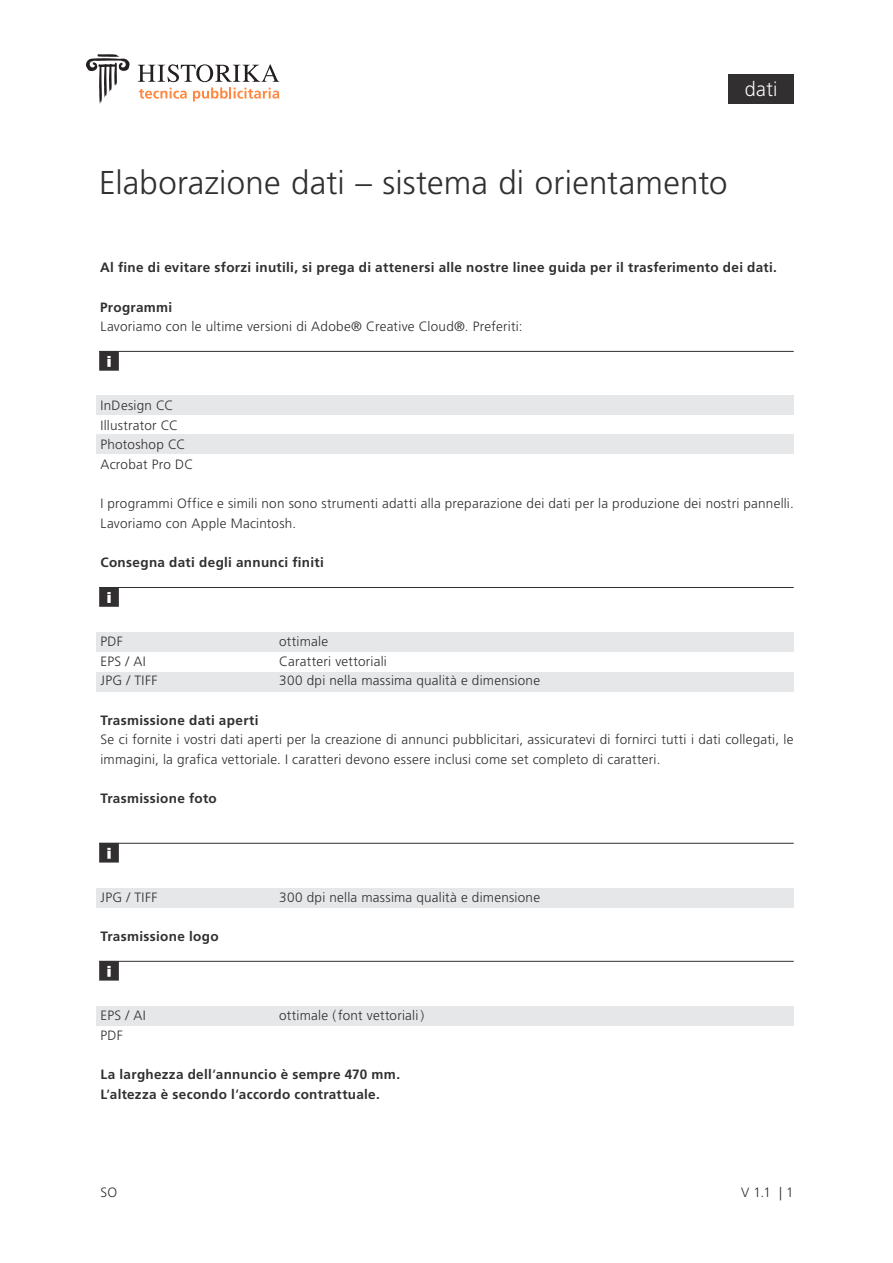
<style>
.page{position:relative;width:893px;height:1263px;background:#fff}
.page>*{position:absolute;margin:0;border:0;box-sizing:border-box;transform-origin:0 0}
.t1{font:300 33px "Frutiger";letter-spacing:.005em;color:#312f30}
.t2{font:300 21px "Frutiger Next LT";color:#fff}
.t3{font:300 13.5px/19.6px "Frutiger";letter-spacing:.015em;color:#312f30}
.t4{font:700 13.5px/19.6px "Frutiger";letter-spacing:.025em;color:#312f30}
.s1{font-weight:400}
</style>
<div class="page">
<svg style="left:86px;top:54px;width:44px;height:50px"></svg>
<svg style="left:138px;top:64px;width:141px;height:38px"></svg>
<div style="left:729px;top:74px;width:65px;height:30px;background:#312f30"></div>
<div style="left:96px;top:395px;width:698px;height:19px;background:#e6e7e9"></div>
<div style="left:96px;top:632px;width:698px;height:20px;background:#e6e7e9"></div>
<div style="left:96px;top:672px;width:698px;height:19px;background:#e6e7e9"></div>
<div style="left:96px;top:888px;width:698px;height:19px;background:#e6e7e9"></div>
<div style="left:96px;top:1006px;width:698px;height:19px;background:#e6e7e9"></div>
<div style="left:96px;top:434px;width:698px;height:20px;background:#e6e7e9"></div>
<hr style="left:99px;top:351px;width:695px;height:1px;background:#312f30">
<div style="left:99px;top:351px;width:20px;height:20px;background:#312f30"></div>
<svg style="left:107px;top:356px;width:4px;height:11px"></svg>
<hr style="left:99px;top:587px;width:695px;height:1px;background:#312f30">
<div style="left:99px;top:587px;width:20px;height:20px;background:#312f30"></div>
<svg style="left:107px;top:592px;width:4px;height:11px"></svg>
<hr style="left:99px;top:843px;width:695px;height:1px;background:#312f30">
<div style="left:99px;top:843px;width:20px;height:19px;background:#312f30"></div>
<svg style="left:107px;top:848px;width:4px;height:11px"></svg>
<hr style="left:99px;top:961px;width:695px;height:1px;background:#312f30">
<div style="left:99px;top:961px;width:20px;height:19px;background:#312f30"></div>
<svg style="left:107px;top:966px;width:4px;height:11px"></svg>
<h2 class="t2" style="left:745px;top:78px;width:34px">dati</h2>
<h1 class="t1" style="left:99px;top:164px;width:630px">Elaborazione dati – sistema di orientamento</h1>
<p class="t4" style="left:100px;top:258px;width:678px">Al fine di evitare sforzi inutili, si prega di attenersi alle nostre linee guida per il trasferimento dei dati.</p>
<p class="t4" style="left:100px;top:297px;width:74px">Programmi</p>
<p class="t3" style="left:100px;top:317px;width:423px">Lavoriamo con le ultime versioni di Adobe® Creative Cloud®. Preferiti:</p>
<p class="t3" style="left:100px;top:396px;width:94px">InDesign CC<br>Illustrator CC<br>Photoshop CC<br>Acrobat Pro DC</p>
<p class="t3" style="left:100px;top:494px;width:695px">I programmi Office e simili non sono strumenti adatti alla preparazione dei dati per la produzione dei nostri pannelli.<br>Lavoriamo con Apple Macintosh.</p>
<p class="t4" style="left:100px;top:553px;width:225px">Consegna dati degli annunci finiti</p>
<p class="t3" style="left:100px;top:632px;width:24px">PDF</p>
<p class="t3" style="left:279px;top:632px;width:51px">ottimale</p>
<p class="t3" style="left:100px;top:651px;width:47px">EPS / AI</p>
<p class="t3" style="left:279px;top:651px;width:109px">Caratteri vettoriali</p>
<p class="t3" style="left:100px;top:671px;width:58px">JPG / TIFF</p>
<p class="t3" style="left:279px;top:671px;width:262px">300 dpi nella massima qualità e dimensione</p>
<p class="t4" style="left:100px;top:710px;width:160px">Trasmissione dati aperti</p>
<p class="t3" style="left:100px;top:730px;width:695px">Se ci fornite i vostri dati aperti per la creazione di annunci pubblicitari, assicuratevi di fornirci tutti i dati collegati, le immagini, la grafica vettoriale. I caratteri devono essere inclusi come set completo di caratteri.</p>
<p class="t4" style="left:100px;top:789px;width:118px">Trasmissione foto</p>
<p class="t3" style="left:100px;top:887px;width:58px">JPG / TIFF</p>
<p class="t3" style="left:279px;top:887px;width:262px">300 dpi nella massima qualità e dimensione</p>
<p class="t4" style="left:100px;top:927px;width:120px">Trasmissione logo</p>
<p class="t3" style="left:100px;top:1005px;width:47px">EPS / AI</p>
<p class="t3" style="left:279px;top:1005px;width:147px">ottimale (font vettoriali )</p>
<p class="t3" style="left:100px;top:1025px;width:24px">PDF</p>
<p class="t4" style="left:100px;top:1064px;width:301px">La larghezza dell<span class="s1">’</span>annuncio è sempre 470 mm.<br>L<span class="s1">’</span>altezza è secondo l<span class="s1">’</span>accordo contrattuale.</p>
<p class="t3" style="left:100px;top:1183px;width:18px">SO</p>
<p class="t3" style="left:741px;top:1183px;width:54px">V 1.1 | 1</p>
</div>
